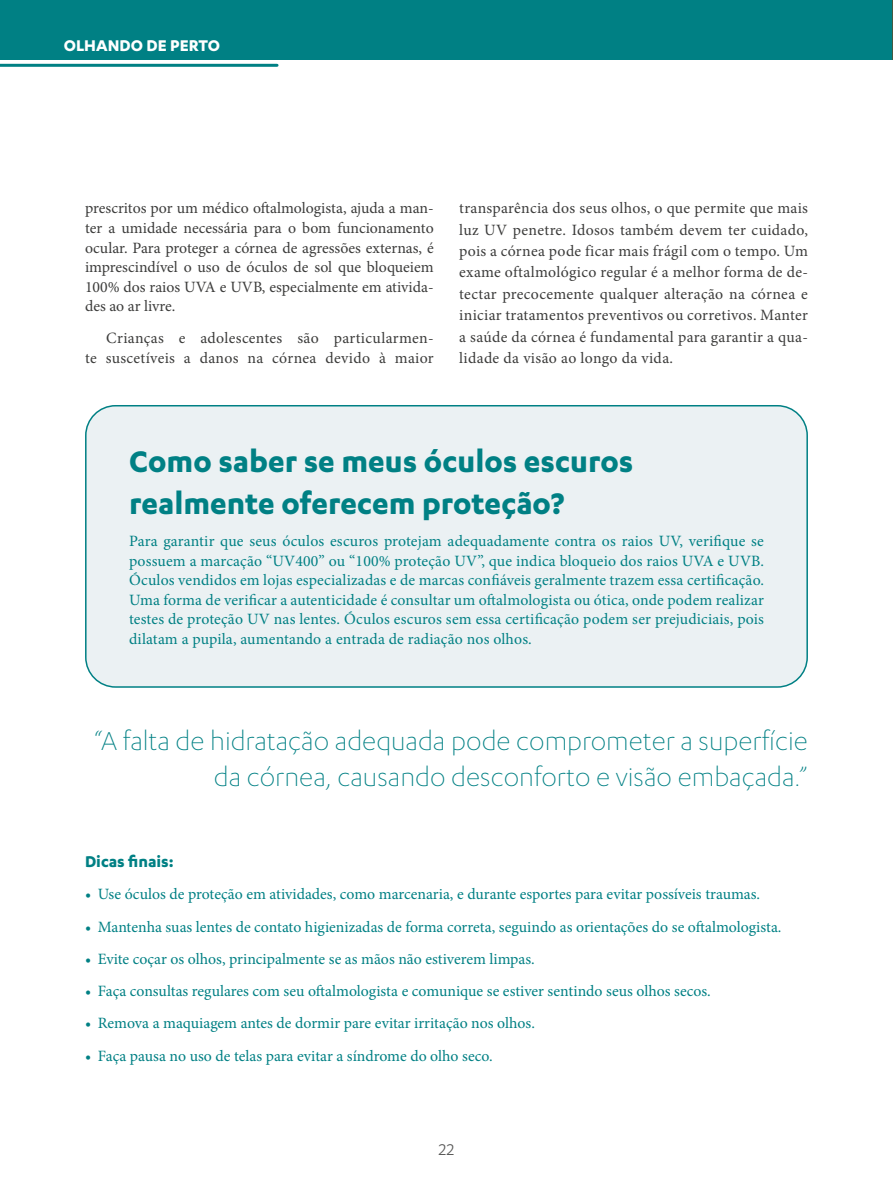
<style>
.page{position:relative;width:893px;height:1191px;background:#fff}
.page>*{position:absolute;margin:0;border:0;box-sizing:border-box;transform-origin:0 0}
.t1{font:700 34.5px/41.4px "Karbon";color:#008084}
.t2{font:300 30px/36px "Karbon";color:#008084;text-align:right}
.t3{font:700 18px "Karbon";color:#fff}
.t4{font:700 18px "Karbon";color:#008084}
.t5{font:18px "Karbon";color:#575756}
.t6{font:15.75px/19.5px "Minion Pro";color:#008084;text-align:justify}
.t7{font:15.75px/21.3px "Minion Pro";letter-spacing:.015em;color:#3c3c3b;text-align:justify}
</style>
<div class="page">
<div style="left:0;top:0;width:893px;height:60px;background:#008084"></div>
<hr style="left:0;top:64px;width:277px;height:3px;background:#008084">
<div style="left:86px;top:406px;width:721px;height:281px;background:#ebf1f3;border-radius:30px"></div>
<div style="left:85px;top:405px;width:723px;height:282px;border:2px solid #008084;border-radius:30px"></div>
<hr style="left:892px;top:0;width:1px;height:60px;background:#465a42">
<p class="t3" style="left:64px;top:35px;width:158px">OLHANDO DE PERTO</p>
<p class="t7" style="left:85px;top:199px;width:350px;line-height:19.5px">prescritos por um médico oftalmologista, ajuda a man&shy;ter a umidade necessária para o bom funcionamento ocular. Para proteger a córnea de agressões externas, é imprescindível o uso de óculos de sol que bloqueiem 100% dos raios UVA e UVB, especialmente em ativida&shy;des ao ar livre.</p>
<p class="t7" style="left:85px;top:328px;width:350px;line-height:19.5px;text-align:right">Crianças e adolescentes são particularmen-<br>te suscetíveis a danos na córnea devido à maior</p>
<p class="t7" style="left:459px;top:198px;width:350px">transparência dos seus olhos, o que permite que mais luz UV penetre. Idosos também devem ter cuidado, pois a córnea pode ficar mais frágil com o tempo. Um exame oftalmológico regular é a melhor forma de de&shy;tectar precocemente qualquer alteração na córnea e iniciar tratamentos preventivos ou corretivos. Manter a saúde da córnea é fundamental para garantir a qua&shy;lidade da visão ao longo da vida.</p>
<h1 class="t1" style="left:129px;top:440px;width:506px">Como saber se meus óculos escuros realmente oferecem proteção?</h1>
<p class="t6" style="left:129px;top:531px;width:636px">Para garantir que seus óculos escuros protejam adequadamente contra os raios UV, verifique se possuem a marcação “UV400” ou “100% proteção UV”, que indica bloqueio dos raios UVA e UVB.<br>Óculos vendidos em lojas especializadas e de marcas confiáveis geralmente trazem essa certificação.<br>Uma forma de verificar a autenticidade é consultar um oftalmologista ou ótica, onde podem realizar testes de proteção UV nas lentes. Óculos escuros sem essa certificação podem ser prejudiciais, pois dilatam a pupila, aumentando a entrada de radiação nos olhos.</p>
<h2 class="t2" style="left:94px;top:722px;width:716px">“A falta de hidratação adequada pode comprometer a superfície da córnea, causando desconforto e visão embaçada.”</h2>
<p class="t4" style="left:85px;top:851px;width:90px">Dicas finais:</p>
<p class="t6" style="left:85px;top:884px;width:677px">• Use óculos de proteção em atividades, como marcenaria, e durante esportes para evitar possíveis traumas.</p>
<p class="t6" style="left:85px;top:917px;width:698px">• Mantenha suas lentes de contato higienizadas de forma correta, seguindo as orientações do se oftalmologista.</p>
<p class="t6" style="left:85px;top:949px;width:451px">• Evite coçar os olhos, principalmente se as mãos não estiverem limpas.</p>
<p class="t6" style="left:85px;top:981px;width:627px">• Faça consultas regulares com seu oftalmologista e comunique se estiver sentindo seus olhos secos.</p>
<p class="t6" style="left:85px;top:1013px;width:451px">• Remova a maquiagem antes de dormir pare evitar irritação nos olhos.</p>
<p class="t6" style="left:85px;top:1046px;width:409px">• Faça pausa no uso de telas para evitar a síndrome do olho seco.</p>
<p class="t5" style="left:439px;top:1139px;width:17px">22</p>
</div>
